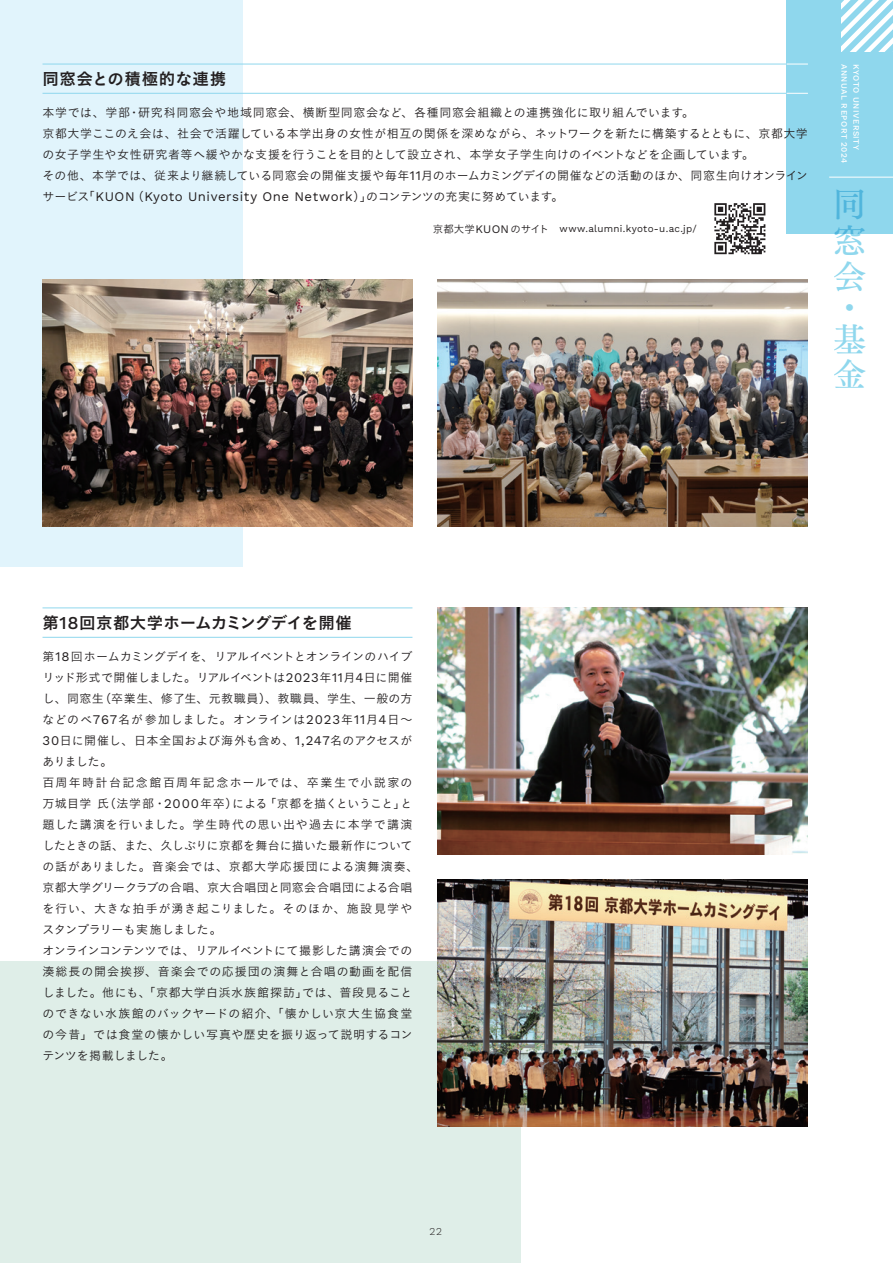
<style>
.page{position:relative;width:893px;height:1263px;background:#fff}
.page>*{position:absolute;margin:0;border:0;box-sizing:border-box;transform-origin:0 0}
.t1{font:33px/35.7px "Tsuku Min Pr 5 D";color:#8fd7ed;text-align:justify}
.t2{font:16.5px "Koburina Go Std W6";letter-spacing:-.02em;color:#231f20}
.t3{font:16.5px "Koburina Go Std W6";letter-spacing:.015em;color:#231f20}
.t4{font:13.2px "Work Sans";letter-spacing:.04em;color:#231f20}
.t5{font:12px/21px "Koburina Go Std W3";letter-spacing:.035em;color:#231f20}
.t6{font:300 10.5px "Work Sans";color:#231f20}
.t7{font:9.9px "Work Sans";letter-spacing:.02em;color:#231f20}
.t8{font:500 8.25px "Work Sans";letter-spacing:.065em;color:#fff}
.s1{font-family:"Work Sans";font-size:13.2px}
.s2{font-family:"Koburina Go Std W3";font-size:12px}
.s3{font-family:"Koburina Go Std W3";font-size:10.5px}
.s4{font-size:11.55px}
.s5{font-family:"Work Sans";font-weight:500;font-size:18.15px}
</style>
<div class="page">
<div style="left:787px;top:0;width:106px;height:234px;background:#8fd7ed"></div>
<div style="left:0;top:0;width:242px;height:567px;background:#e1f4fc"></div>
<svg style="left:842px;top:0;width:51px;height:51px"></svg>
<div style="left:0;top:961px;width:520px;height:302px;background:#dfeee8"></div>
<hr style="left:829px;top:177px;width:64px;height:1px;background:#fff">
<hr style="left:43px;top:64px;width:744px;height:1px;background:#8fd7ed">
<hr style="left:43px;top:93px;width:744px;height:1px;background:#8fd7ed">
<svg style="left:787px;top:64px;width:21px;height:1px"></svg>
<svg style="left:787px;top:93px;width:21px;height:1px"></svg>
<svg style="left:714px;top:203px;width:51px;height:51px"></svg>
<img style="left:43px;top:280px;width:369px;height:246px">
<img style="left:438px;top:280px;width:370px;height:246px">
<hr style="left:43px;top:608px;width:369px;height:1px;background:#8fd7ed">
<hr style="left:43px;top:637px;width:369px;height:1px;background:#8fd7ed">
<img style="left:438px;top:608px;width:370px;height:246px">
<img style="left:438px;top:880px;width:370px;height:246px">
<h2 class="t3" style="left:43px;top:66px;width:185px">同窓会との積極的な連携</h2>
<p class="t5" style="left:43px;top:102px;width:767px">本学では、学部・研究科同窓会や地域同窓会、横断型同窓会など、各種同窓会組織との連携強化に取り組んでいます。<br>京都大学ここのえ会は、社会で活躍している本学出身の女性が相互の関係を深めながら、ネットワークを新たに構築するとともに、京都大学の女子学生や女性研究者等へ緩やかな支援を行うことを目的として設立され、本学女子学生向けのイベントなどを企画しています。<br>その他、本学では、従来より継続している同窓会の開催支援や毎年<span class="s1">11</span>月のホームカミングデイの開催などの活動のほか、同窓生向けオンライン</p>
<p class="t4" style="left:43px;top:186px;width:523px"><span class="s2">サービス「</span>KUON<span class="s2">（</span>Kyoto University One Network<span class="s2">）」のコンテンツの充実に努めています。</span></p>
<p class="t7" style="left:433px;top:221px;width:265px"><span class="s3">京都大学</span><span class="s4">KUON</span><span class="s3">のサイト　</span>www.alumni.kyoto-u.ac.jp/</p>
<p class="t8" style="left:851px;top:64px;width:101px;rotate:90deg">ANNUAL REPORT 2024</p>
<p class="t8" style="left:863px;top:64px;width:88px;rotate:90deg">KYOTO UNIVERSITY</p>
<h1 class="t1" style="left:834px;top:184px;width:34px">同窓会</h1>
<h1 class="t1" style="left:834px;top:288px;width:34px;line-height:31.5px">・基</h1>
<h1 class="t1" style="left:834px;top:353px;width:34px">金</h1>
<h2 class="t2" style="left:43px;top:610px;width:311px">第<span class="s5">18</span>回京都大学ホームカミングデイを開催</h2>
<p class="t5" style="left:43px;top:646px;width:377px">第<span class="s1">18</span>回ホームカミングデイを、リアルイベントとオンラインのハイブリッド形式で開催しました。リアルイベントは<span class="s1">2023</span>年<span class="s1">11</span>月<span class="s1">4</span>日に開催し、同窓生（卒業生、修了生、元教職員）、教職員、学生、一般の方などのべ<span class="s1">767</span>名が参加しました。オンラインは<span class="s1">2023</span>年<span class="s1">11</span>月<span class="s1">4</span>日～<br><span class="s1">30</span>日に開催し、日本全国および海外も含め、<span class="s1">1,247</span>名のアクセスがありました。<br>百周年時計台記念館百周年記念ホールでは、卒業生で小説家の万城目学氏（法学部・<span class="s1">2000</span>年卒）による「京都を描くということ」と題した講演を行いました。学生時代の思い出や過去に本学で講演したときの話、また、久しぶりに京都を舞台に描いた最新作についての話がありました。音楽会では、京都大学応援団による演舞演奏、京都大学グリークラブの合唱、京大合唱団と同窓会合唱団による合唱を行い、大きな拍手が湧き起こりました。そのほか、施設見学やスタンプラリーも実施しました。<br>オンラインコンテンツでは、リアルイベントにて撮影した講演会での湊総長の開会挨拶、音楽会での応援団の演舞と合唱の動画を配信しました。他にも、「京都大学白浜水族館探訪」では、普段見ることのできない水族館のバックヤードの紹介、「懐かしい京大生協食堂の今昔」では食堂の懐かしい写真や歴史を振り返って説明するコンテンツを掲載しました。</p>
<p class="t6" style="left:429px;top:1223px;width:14px">22</p>
</div>
